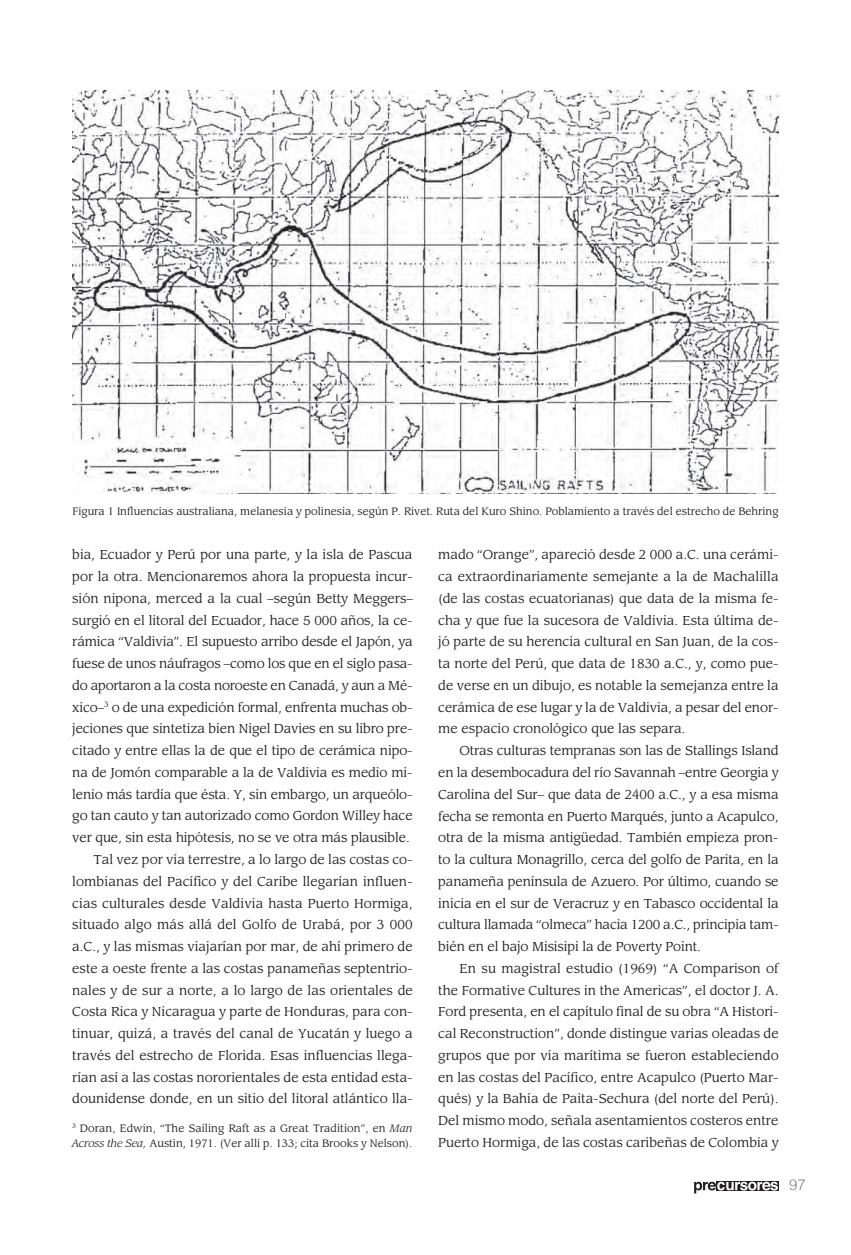
<style>
.page{position:relative;width:851px;height:1255px;background:#fff}
.page>*{position:absolute;margin:0;border:0;box-sizing:border-box;transform-origin:0 0}
.t1{font:300 15px "Helvetica";color:#808285}
.t2{font:12.75px/21.8px "Leawood";color:#231f20;text-align:justify}
.t3{font:10.5px/15px "Leawood";color:#231f20}
.s1{font-style:italic}
</style>
<div class="page">
<svg style="left:694px;top:1181px;width:83px;height:12px"></svg>
<img style="left:72px;top:91px;width:706px;height:402px">
<p class="t3" style="left:72px;top:503px;width:707px">Figura 1 Influencias australiana, melanesia y polinesia, según P. Rivet. Ruta del Kuro Shino. Poblamiento a través del estrecho de Behring</p>
<p class="t2" style="left:72px;top:544px;width:342px;text-align:right">bia, Ecuador y Perú por una parte, y la isla de Pascua por la otra. Mencionaremos ahora la propuesta incur&shy;sión nipona, merced a la cual –según Betty Meggers– surgió en el litoral del Ecuador, hace 5 000 años, la ce&shy;rámica “Valdivia”. El supuesto arribo desde el Japón, ya fuese de unos náufragos –como los que en el siglo pasa&shy;do aportaron a la costa noroeste en Canadá, y aun a Mé&shy;xico–<sup>3</sup> o de una expedición formal, enfrenta muchas ob&shy;jeciones que sintetiza bien Nigel Davies en su libro pre&shy;citado y entre ellas la de que el tipo de cerámica nipo&shy;na de Jomón comparable a la de Valdivia es medio mi&shy;lenio más tardía que ésta. Y, sin embargo, un arqueólo&shy;go tan cauto y tan autorizado como Gordon Willey hace ver que, sin esta hipótesis, no se ve otra más plausible.<br>Tal vez por vía terrestre, a lo largo de las costas co&shy;lombianas del Pacífico y del Caribe llegarían influen&shy;cias culturales desde Valdivia hasta Puerto Hormiga, situado algo más allá del Golfo de Urabá, por 3 000 a.C., y las mismas viajarían por mar, de ahí primero de este a oeste frente a las costas panameñas septentrio&shy;nales y de sur a norte, a lo largo de las orientales de Costa Rica y Nicaragua y parte de Honduras, para con&shy;tinuar, quizá, a través del canal de Yucatán y luego a través del estrecho de Florida. Esas influencias llega&shy;rían así a las costas nororientales de esta entidad esta&shy;dounidense donde, en un sitio del litoral atlántico lla-</p>
<p class="t2" style="left:438px;top:544px;width:342px">mado “Orange”, apareció desde 2 000 a.C. una cerámi&shy;ca extraordinariamente semejante a la de Machalilla (de las costas ecuatorianas) que data de la misma fe&shy;cha y que fue la sucesora de Valdivia. Esta última de&shy;jó parte de su herencia cultural en San Juan, de la cos&shy;ta norte del Perú, que data de 1830 a.C., y, como pue&shy;de verse en un dibujo, es notable la semejanza entre la cerámica de ese lugar y la de Valdivia, a pesar del enor&shy;me espacio cronológico que las separa.</p>
<p class="t2" style="left:438px;top:740px;width:342px;text-indent:21px">Otras culturas tempranas son las de Stallings Island en la desembocadura del río Savannah –entre Georgia y Carolina del Sur– que data de 2400 a.C., y a esa misma fecha se remonta en Puerto Marqués, junto a Acapulco, otra de la misma antigüedad. También empieza pron&shy;to la cultura Monagrillo, cerca del golfo de Parita, en la panameña península de Azuero. Por último, cuando se inicia en el sur de Veracruz y en Tabasco occidental la cultura llamada “olmeca” hacia 1200 a.C., principia tam&shy;bién en el bajo Misisipi la de Poverty Point.</p>
<p class="t2" style="left:438px;top:957px;width:342px;text-indent:21px">En su magistral estudio (1969) “A Comparison of the Formative Cultures in the Americas”, el doctor J. A.<br>Ford presenta, en el capítulo final de su obra “A Histori&shy;cal Reconstruction”, donde distingue varias oleadas de grupos que por vía marítima se fueron estableciendo en las costas del Pacífico, entre Acapulco (Puerto Mar&shy;qués) y la Bahía de Paita-Sechura (del norte del Perú).<br>Del mismo modo, señala asentamientos costeros entre Puerto Hormiga, de las costas caribeñas de Colombia y</p>
<p class="t3" style="left:72px;top:1120px;width:342px"><sup>3</sup> Doran, Edwin, “The Sailing Raft as a Great Tradition”, en <span class="s1">Man<br>Across the Sea,</span> Austin, 1971. (Ver allí p. 133; cita Brooks y Nelson).</p>
<p class="t1" style="left:789px;top:1172px;width:18px">97</p>
</div>
